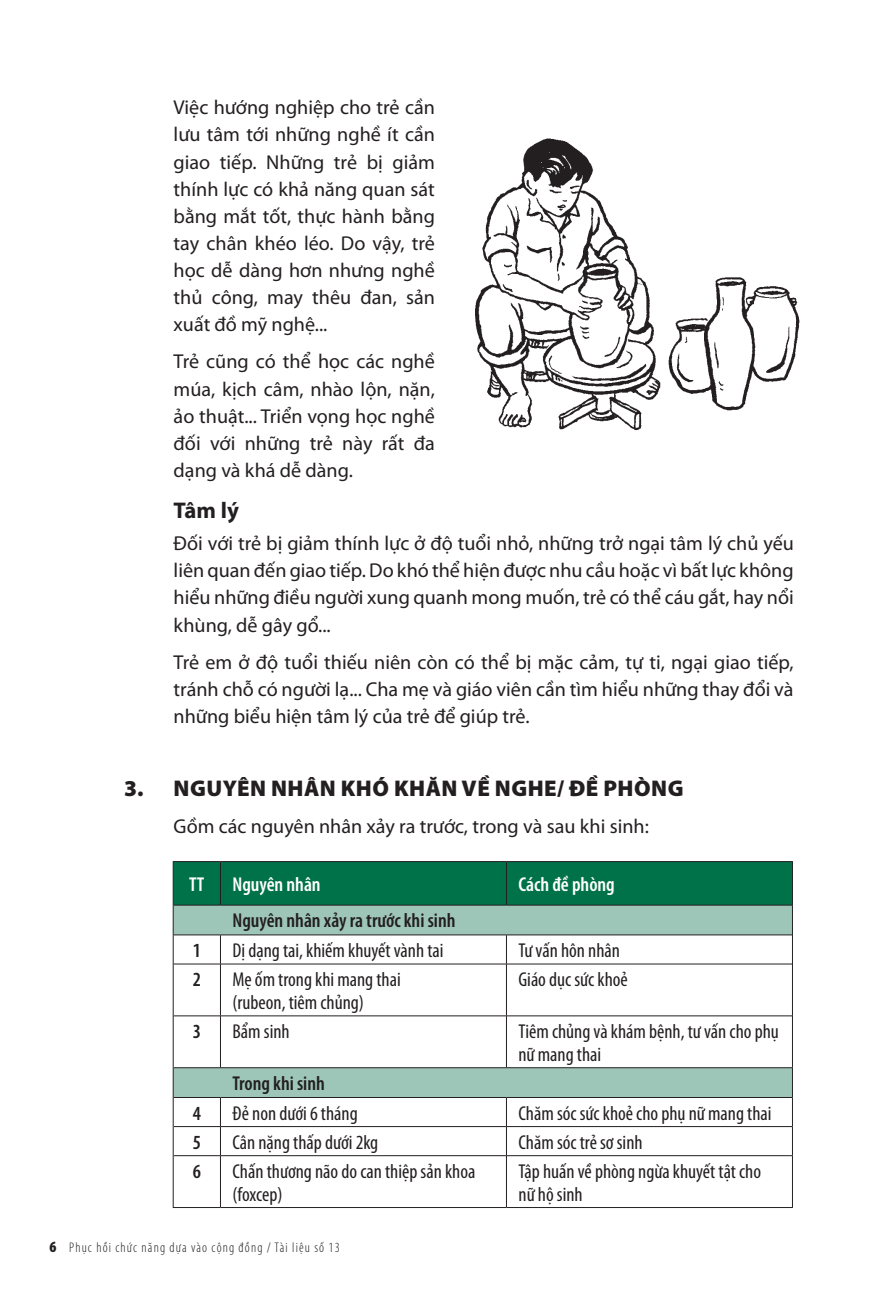
<style>
.page{position:relative;width:893px;height:1290px;background:#fff}
.page>*{position:absolute;margin:0;border:0;box-sizing:border-box;transform-origin:0 0}
.t1{font:900 22.75px "Myriad Pro";letter-spacing:.02em;color:#231f20}
.t2{font:700 22.75px "Myriad Pro";color:#231f20}
.t3{font:20.12px/27.1px "Myriad Pro";color:#231f20;text-align:justify}
.t4{font:condensed 20.12px/22.8px "Myriad Pro";color:#231f20}
.t5{font:600 condensed 20.12px "Myriad Pro";color:#231f20}
.t6{font:600 condensed 20.12px "Myriad Pro";color:#fff}
.t7{font:300 condensed 14px "Myriad Pro";letter-spacing:.08em;color:#231f20}
.s1{font-weight:900;font-size:15.75px}
</style>
<div class="page">
<img style="left:475px;top:138px;width:325px;height:293px">
<div style="left:174px;top:862px;width:618px;height:43px;background:#007249"></div>
<svg style="left:174px;top:906px;width:618px;height:191px"></svg>
<hr style="left:173px;top:861px;width:47px;height:1px;background:#231f20">
<hr style="left:220px;top:861px;width:286px;height:1px;background:#231f20">
<hr style="left:506px;top:861px;width:287px;height:1px;background:#231f20">
<svg style="left:173px;top:935px;width:1px;height:29px"></svg>
<svg style="left:792px;top:935px;width:1px;height:29px"></svg>
<hr style="left:173px;top:964px;width:1px;height:52px;background:#231f20">
<hr style="left:792px;top:964px;width:1px;height:52px;background:#231f20">
<hr style="left:173px;top:1016px;width:1px;height:52px;background:#231f20">
<hr style="left:792px;top:1016px;width:1px;height:52px;background:#231f20">
<hr style="left:173px;top:1155px;width:1px;height:52px;background:#231f20">
<hr style="left:792px;top:1155px;width:1px;height:52px;background:#231f20">
<hr style="left:173px;top:1207px;width:47px;height:1px;background:#231f20">
<hr style="left:220px;top:1207px;width:286px;height:1px;background:#231f20">
<hr style="left:506px;top:1207px;width:287px;height:1px;background:#231f20">
<hr style="left:174px;top:905px;width:46px;height:1px;background:#231f20">
<hr style="left:220px;top:905px;width:286px;height:1px;background:#231f20">
<hr style="left:506px;top:905px;width:286px;height:1px;background:#231f20">
<hr style="left:174px;top:934px;width:46px;height:1px;background:#231f20">
<hr style="left:220px;top:934px;width:286px;height:1px;background:#231f20">
<svg style="left:220px;top:935px;width:1px;height:29px"></svg>
<hr style="left:506px;top:934px;width:286px;height:1px;background:#231f20">
<svg style="left:506px;top:935px;width:1px;height:29px"></svg>
<hr style="left:174px;top:964px;width:46px;height:1px;background:#231f20">
<hr style="left:220px;top:964px;width:286px;height:1px;background:#231f20">
<hr style="left:220px;top:964px;width:1px;height:51px;background:#231f20">
<hr style="left:506px;top:964px;width:286px;height:1px;background:#231f20">
<hr style="left:506px;top:964px;width:1px;height:51px;background:#231f20">
<hr style="left:174px;top:1015px;width:46px;height:1px;background:#231f20">
<hr style="left:220px;top:1015px;width:286px;height:1px;background:#231f20">
<hr style="left:220px;top:1016px;width:1px;height:51px;background:#231f20">
<hr style="left:506px;top:1015px;width:286px;height:1px;background:#231f20">
<hr style="left:506px;top:1016px;width:1px;height:51px;background:#231f20">
<hr style="left:174px;top:1067px;width:46px;height:1px;background:#231f20">
<hr style="left:220px;top:1067px;width:286px;height:1px;background:#231f20">
<hr style="left:506px;top:1067px;width:286px;height:1px;background:#231f20">
<hr style="left:174px;top:1097px;width:46px;height:1px;background:#231f20">
<hr style="left:220px;top:1097px;width:286px;height:1px;background:#231f20">
<hr style="left:506px;top:1097px;width:286px;height:1px;background:#231f20">
<hr style="left:174px;top:1126px;width:46px;height:1px;background:#231f20">
<hr style="left:220px;top:1126px;width:286px;height:1px;background:#231f20">
<svg style="left:220px;top:1098px;width:1px;height:57px"></svg>
<hr style="left:506px;top:1126px;width:286px;height:1px;background:#231f20">
<svg style="left:506px;top:1098px;width:1px;height:57px"></svg>
<hr style="left:174px;top:1155px;width:46px;height:1px;background:#231f20">
<hr style="left:220px;top:1155px;width:286px;height:1px;background:#231f20">
<hr style="left:220px;top:1156px;width:1px;height:51px;background:#231f20">
<hr style="left:506px;top:1155px;width:286px;height:1px;background:#231f20">
<hr style="left:506px;top:1156px;width:1px;height:51px;background:#231f20">
<hr style="left:173px;top:905px;width:1px;height:30px;background:#231f20">
<hr style="left:792px;top:905px;width:1px;height:30px;background:#231f20">
<svg style="left:173px;top:1068px;width:1px;height:87px"></svg>
<svg style="left:792px;top:1068px;width:1px;height:87px"></svg>
<hr style="left:173px;top:862px;width:1px;height:43px;background:#231f20">
<hr style="left:792px;top:862px;width:1px;height:43px;background:#231f20">
<hr style="left:220px;top:862px;width:1px;height:43px;background:#231f20">
<hr style="left:506px;top:862px;width:1px;height:43px;background:#231f20">
<p class="t3" style="left:174px;top:94px;width:263px">Việc hướng nghiệp cho trẻ cần lưu tâm tới những nghề ít cần giao tiếp. Những trẻ bị giảm thính lực có khả năng quan sát bằng mắt tốt, thực hành bằng tay chân khéo léo. Do vậy, trẻ học dễ dàng hơn nhưng nghề thủ công, may thêu đan, sản xuất đồ mỹ nghệ...</p>
<p class="t3" style="left:174px;top:348px;width:263px">Trẻ cũng có thể học các nghề múa, kịch câm, nhào lộn, nặn, ảo thuật... Triển vọng học nghề đối với những trẻ này rất đa dạng và khá dễ dàng.</p>
<p class="t2" style="left:174px;top:495px;width:67px">Tâm lý</p>
<p class="t3" style="left:174px;top:529px;width:622px">Đối với trẻ bị giảm thính lực ở độ tuổi nhỏ, những trở ngại tâm lý chủ yếu liên quan đến giao tiếp. Do khó thể hiện được nhu cầu hoặc vì bất lực không hiểu những điều người xung quanh mong muốn, trẻ có thể cáu gắt, hay nổi khùng, dễ gây gổ...</p>
<p class="t3" style="left:174px;top:648px;width:621px">Trẻ em ở độ tuổi thiếu niên còn có thể bị mặc cảm, tự ti, ngại giao tiếp, tránh chỗ có người lạ... Cha mẹ và giáo viên cần tìm hiểu những thay đổi và những biểu hiện tâm lý của trẻ để giúp trẻ.</p>
<p class="t1" style="left:124px;top:773px;width:41px">3. NG</p>
<p class="t1" style="left:206px;top:773px;width:477px">UYÊN NHÂN KHÓ KHĂN VỀ NGHE/ ĐỀ PHÒNG</p>
<p class="t3" style="left:174px;top:812px;width:477px">Gồm các nguyên nhân xảy ra trước, trong và sau khi sinh:</p>
<p class="t6" style="left:189px;top:872px;width:17px">TT</p>
<p class="t6" style="left:232px;top:872px;width:90px">Nguyên nhân</p>
<p class="t6" style="left:518px;top:872px;width:98px">Cách đề phòng</p>
<p class="t5" style="left:232px;top:908px;width:225px">Nguyên nhân xảy ra trước khi sinh</p>
<p class="t5" style="left:193px;top:938px;width:10px">1</p>
<p class="t4" style="left:232px;top:939px;width:213px">Dị dạng tai, khiếm khuyết vành tai</p>
<p class="t4" style="left:518px;top:939px;width:103px">Tư vấn hôn nhân</p>
<p class="t5" style="left:193px;top:967px;width:10px">2</p>
<p class="t4" style="left:232px;top:968px;width:170px">Mẹ ốm trong khi mang thai (rubeon, tiêm chủng)</p>
<p class="t4" style="left:518px;top:968px;width:111px">Giáo dục sức khoẻ</p>
<p class="t5" style="left:193px;top:1019px;width:10px">3</p>
<p class="t4" style="left:232px;top:1020px;width:59px">Bẩm sinh</p>
<p class="t4" style="left:518px;top:1020px;width:262px">Tiêm chủng và khám bệnh, tư vấn cho phụ nữ mang thai</p>
<p class="t5" style="left:232px;top:1071px;width:94px">Trong khi sinh</p>
<p class="t5" style="left:193px;top:1100px;width:10px">4</p>
<p class="t4" style="left:232px;top:1101px;width:127px">Đẻ non dưới 6 tháng</p>
<p class="t4" style="left:518px;top:1101px;width:255px">Chăm sóc sức khoẻ cho phụ nữ mang thai</p>
<p class="t5" style="left:193px;top:1129px;width:10px">5</p>
<p class="t4" style="left:232px;top:1130px;width:147px">Cân nặng thấp dưới 2kg</p>
<p class="t4" style="left:518px;top:1130px;width:126px">Chăm sóc trẻ sơ sinh</p>
<p class="t5" style="left:193px;top:1158px;width:10px">6</p>
<p class="t4" style="left:233px;top:1159px;width:244px">Chấn thương não do can thiệp sản khoa (foxcep)</p>
<p class="t4" style="left:518px;top:1159px;width:244px">Tập huấn về phòng ngừa khuyết tật cho nữ hộ sinh</p>
<p class="t7" style="left:50px;top:1239px;width:292px"><span class="s1">6</span> Phục hồi chức năng dựa vào cộng đồng / Tài liệu số 13</p>
</div>
